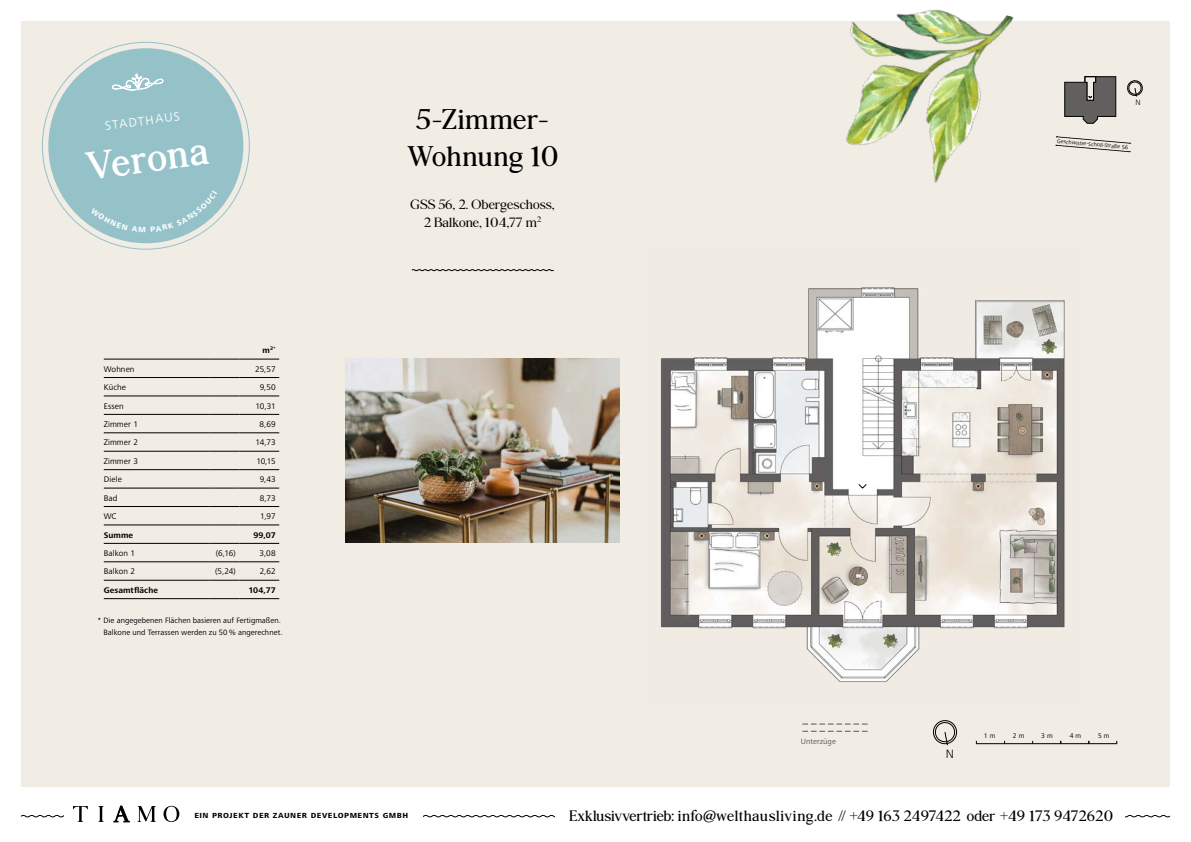
<style>
.page{position:relative;width:1191px;height:842px;background:#fff}
.page>*{position:absolute;margin:0;border:0;box-sizing:border-box;transform-origin:0 0}
.t1{font:700 44px "Agatho";color:#fff}
.t2{font:500 32px/37.5px "Agatho";letter-spacing:.005em;color:#000}
.t3{font:500 17px "Agatho";letter-spacing:.02em;color:#000}
.t4{font:300 16px "Frutiger Next Pro";color:#fff}
.t5{font:15.2px/18px "Agatho";color:#000;text-align:center}
.t6{font:300 12.5px "Frutiger Next Pro";color:#000}
.t7{font:700 9.5px "Frutiger Next Pro";letter-spacing:.05em;color:#000}
.t8{font:8.5px "Frutiger Next Pro";letter-spacing:.01em;color:#000}
.t9{font:700 8.5px "Frutiger Next Pro";letter-spacing:.01em;color:#000}
.t10{font:8px/12.5px "Frutiger Next Pro";letter-spacing:.005em;color:#000;text-align:right}
.t11{font:8px "Frutiger Next Pro";letter-spacing:.005em;color:#575756}
.t12{font:300 8px "Frutiger Next Pro";color:#000}
.t13{font:7px "Frutiger Next Pro";color:#000}
.t14{font:5.7px "Frutiger Next Pro";color:#000}
</style>
<div class="page">
<div style="left:21px;top:21px;width:1148px;height:766px;background:#f1ece4"></div>
<svg style="left:20px;top:805px;width:1150px;height:17px"></svg>
<hr style="left:976px;top:743px;width:141px;height:1px;background:#000">
<svg style="left:933px;top:720px;width:24px;height:26px"></svg>
<svg style="left:802px;top:731px;width:65px;height:1px"></svg>
<svg style="left:802px;top:724px;width:65px;height:1px"></svg>
<img style="left:846px;top:9px;width:168px;height:174px">
<div style="left:48px;top:48px;width:195px;height:195px;background:#95c2c9;border-radius:50%"></div>
<svg style="left:112px;top:73px;width:51px;height:18px"></svg>
<hr style="left:104px;top:359px;width:105px;height:1px;background:#000">
<hr style="left:209px;top:359px;width:30px;height:1px;background:#000">
<hr style="left:239px;top:359px;width:40px;height:1px;background:#000">
<hr style="left:104px;top:377px;width:105px;height:1px;background:#000">
<hr style="left:209px;top:377px;width:30px;height:1px;background:#000">
<hr style="left:239px;top:377px;width:40px;height:1px;background:#000">
<hr style="left:104px;top:396px;width:105px;height:1px;background:#000">
<hr style="left:209px;top:396px;width:30px;height:1px;background:#000">
<hr style="left:239px;top:396px;width:40px;height:1px;background:#000">
<hr style="left:104px;top:414px;width:105px;height:1px;background:#000">
<hr style="left:209px;top:414px;width:30px;height:1px;background:#000">
<hr style="left:239px;top:414px;width:40px;height:1px;background:#000">
<hr style="left:104px;top:433px;width:105px;height:1px;background:#000">
<hr style="left:209px;top:433px;width:30px;height:1px;background:#000">
<hr style="left:239px;top:433px;width:40px;height:1px;background:#000">
<hr style="left:104px;top:451px;width:105px;height:1px;background:#000">
<hr style="left:209px;top:451px;width:30px;height:1px;background:#000">
<hr style="left:239px;top:451px;width:40px;height:1px;background:#000">
<hr style="left:104px;top:469px;width:105px;height:1px;background:#000">
<hr style="left:209px;top:469px;width:30px;height:1px;background:#000">
<hr style="left:239px;top:469px;width:40px;height:1px;background:#000">
<hr style="left:104px;top:488px;width:105px;height:1px;background:#000">
<hr style="left:209px;top:488px;width:30px;height:1px;background:#000">
<hr style="left:239px;top:488px;width:40px;height:1px;background:#000">
<hr style="left:104px;top:506px;width:105px;height:1px;background:#000">
<hr style="left:209px;top:506px;width:30px;height:1px;background:#000">
<hr style="left:239px;top:506px;width:40px;height:1px;background:#000">
<hr style="left:104px;top:525px;width:105px;height:1px;background:#000">
<hr style="left:209px;top:525px;width:30px;height:1px;background:#000">
<hr style="left:239px;top:525px;width:40px;height:1px;background:#000">
<hr style="left:104px;top:598px;width:105px;height:1px;background:#000">
<hr style="left:209px;top:598px;width:30px;height:1px;background:#000">
<hr style="left:239px;top:598px;width:40px;height:1px;background:#000">
<hr style="left:104px;top:543px;width:105px;height:1px;background:#000">
<hr style="left:209px;top:543px;width:30px;height:1px;background:#000">
<hr style="left:239px;top:543px;width:40px;height:1px;background:#000">
<hr style="left:104px;top:562px;width:105px;height:1px;background:#000">
<hr style="left:209px;top:562px;width:30px;height:1px;background:#000">
<hr style="left:239px;top:562px;width:40px;height:1px;background:#000">
<hr style="left:104px;top:580px;width:105px;height:1px;background:#000">
<hr style="left:209px;top:580px;width:30px;height:1px;background:#000">
<hr style="left:239px;top:580px;width:40px;height:1px;background:#000">
<svg style="left:1127px;top:80px;width:16px;height:17px"></svg>
<svg style="left:1055px;top:137px;width:75px;height:16px"></svg>
<svg style="left:1064px;top:76px;width:52px;height:48px"></svg>
<img style="left:346px;top:359px;width:273px;height:184px">
<svg style="left:411px;top:269px;width:143px;height:2px"></svg>
<img style="left:660px;top:287px;width:405px;height:395px">
<svg style="left:858px;top:483px;width:9px;height:6px"></svg>
<svg style="left:191px;top:212px;width:26px;height:20px"></svg>
<h3 class="t4" style="left:104px;top:115px;width:77px;rotate:-7deg">STADTHAUS</h3>
<h1 class="t1" style="left:83px;top:146px;width:124px;rotate:-8deg">Verona</h1>
<h2 class="t2" style="left:407px;top:101px;width:152px">5-Zimmer-<br>Wohnung 10</h2>
<h3 class="t5" style="left:410px;top:196px;width:146px">GSS 56, 2. Obergeschoss,<br>2 Balkone, 104,77 m<sup>2</sup></h3>
<p class="t12" style="left:1135px;top:97px;width:7px">N</p>
<p class="t14" style="left:1057px;top:138px;width:73px;rotate:5deg">Geschwister-Scholl-Straße 56</p>
<p class="t9" style="left:262px;top:346px;width:15px">m²<sup>*</sup></p>
<p class="t8" style="left:104px;top:364px;width:32px">Wohnen</p>
<p class="t8" style="left:255px;top:364px;width:22px">25,57</p>
<p class="t8" style="left:104px;top:382px;width:24px">Küche</p>
<p class="t8" style="left:260px;top:382px;width:17px">9,50</p>
<p class="t8" style="left:104px;top:401px;width:21px">Essen</p>
<p class="t8" style="left:255px;top:401px;width:22px">10,31</p>
<p class="t8" style="left:104px;top:419px;width:36px">Zimmer 1</p>
<p class="t8" style="left:259px;top:419px;width:18px">8,69</p>
<p class="t8" style="left:104px;top:438px;width:36px">Zimmer 2</p>
<p class="t8" style="left:255px;top:438px;width:22px">14,73</p>
<p class="t8" style="left:104px;top:456px;width:36px">Zimmer 3</p>
<p class="t8" style="left:256px;top:456px;width:21px">10,15</p>
<p class="t8" style="left:104px;top:475px;width:20px">Diele</p>
<p class="t8" style="left:260px;top:475px;width:17px">9,43</p>
<p class="t8" style="left:104px;top:493px;width:15px">Bad</p>
<p class="t8" style="left:260px;top:493px;width:17px">8,73</p>
<p class="t8" style="left:104px;top:511px;width:14px">WC</p>
<p class="t8" style="left:260px;top:511px;width:17px">1,97</p>
<p class="t9" style="left:104px;top:530px;width:31px">Summe</p>
<p class="t9" style="left:253px;top:530px;width:24px">99,07</p>
<p class="t8" style="left:104px;top:548px;width:33px">Balkon 1</p>
<p class="t8" style="left:216px;top:548px;width:21px">(6,16)</p>
<p class="t8" style="left:259px;top:548px;width:18px">3,08</p>
<p class="t8" style="left:104px;top:567px;width:33px">Balkon 2</p>
<p class="t8" style="left:215px;top:567px;width:22px">(5,24)</p>
<p class="t8" style="left:260px;top:567px;width:17px">2,62</p>
<p class="t9" style="left:104px;top:585px;width:56px">Gesamtfläche</p>
<p class="t9" style="left:248px;top:585px;width:29px">104,77</p>
<p class="t10" style="left:98px;top:614px;width:186px">* Die angegebenen Flächen basieren auf Fertigmaßen.<br>Balkone und Terrassen werden zu 50% angerechnet.</p>
<p class="t11" style="left:801px;top:736px;width:36px">Unterzüge</p>
<h3 class="t6" style="left:946px;top:746px;width:10px">N</h3>
<p class="t13" style="left:984px;top:731px;width:13px">1 m</p>
<p class="t13" style="left:1013px;top:731px;width:13px">2 m</p>
<p class="t13" style="left:1041px;top:731px;width:13px">3 m</p>
<p class="t13" style="left:1069px;top:731px;width:13px">4 m</p>
<p class="t13" style="left:1098px;top:731px;width:13px">5 m</p>
<p class="t7" style="left:194px;top:810px;width:215px">ein Projekt der zauner developments gmbH</p>
<h3 class="t3" style="left:569px;top:807px;width:545px">Exklusivvertrieb: info@welthausliving.de // +49 163 2497422 oder +49 173 9472620</h3>
</div>
